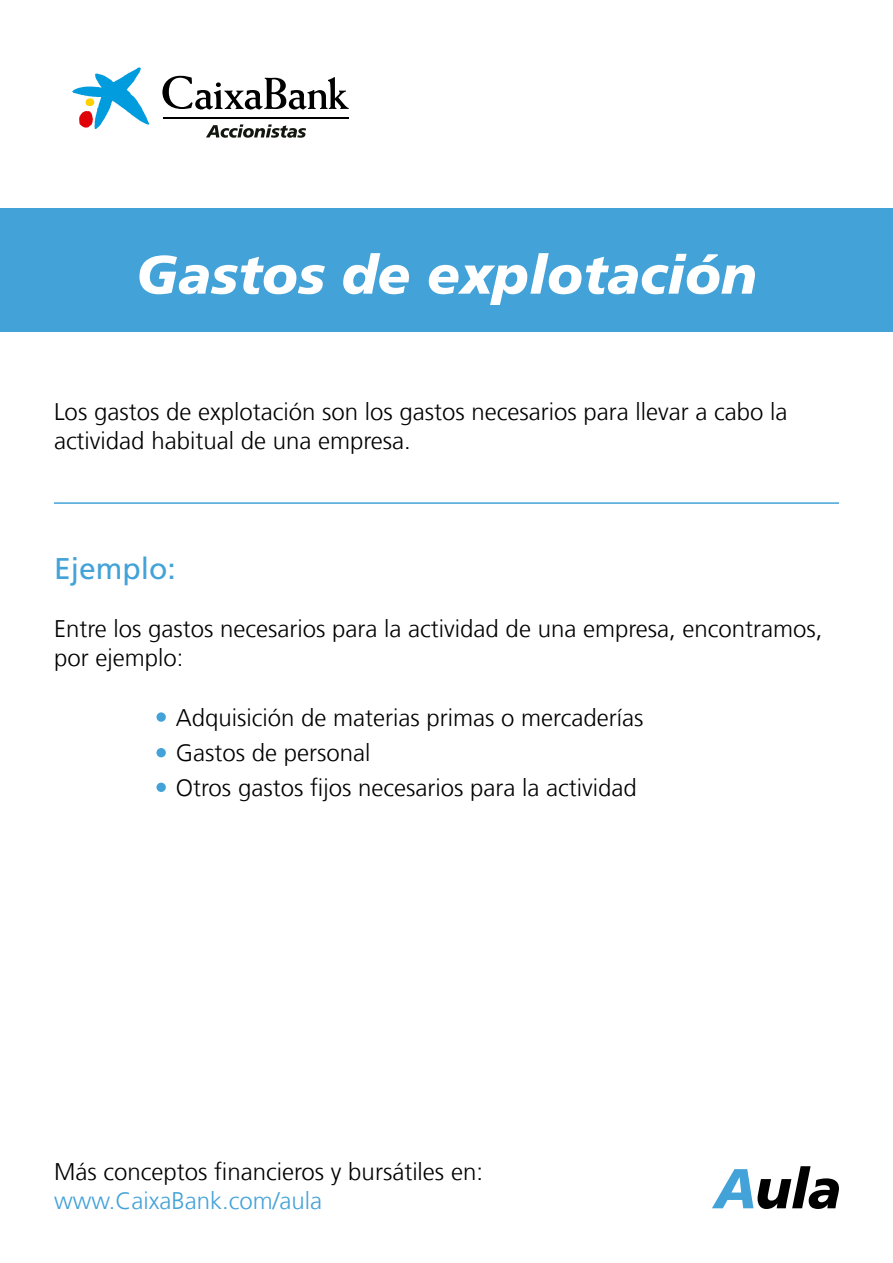
<style>
.page{position:relative;width:893px;height:1263px;background:#fff}
.page>*{position:absolute;margin:0;border:0;box-sizing:border-box;transform-origin:0 0}
.t1{font:italic 900 54px "La Caixa Frutiger";color:#fff}
.t2{font:30px "La Caixa Frutiger";color:#43a2d8}
.t3{font:300 24px/28.8px "La Caixa Frutiger";color:#000}
.t4{font:300 24px "La Caixa Frutiger";color:#43a2d8}
</style>
<div class="page">
<svg style="left:712px;top:1166px;width:127px;height:43px"></svg>
<hr style="left:163px;top:117px;width:186px;height:1px;background:#000">
<svg style="left:72px;top:68px;width:77px;height:61px"></svg>
<svg style="left:162px;top:76px;width:187px;height:33px"></svg>
<hr style="left:163px;top:118px;width:186px;height:1px;background:#000">
<svg style="left:206px;top:124px;width:100px;height:14px"></svg>
<div style="left:0;top:208px;width:893px;height:124px;background:#43a2d8"></div>
<hr style="left:54px;top:502px;width:785px;height:2px;background:#43a2d8">
<svg style="left:156px;top:712px;width:10px;height:10px"></svg>
<div style="left:156px;top:748px;width:10px;height:9px;background:#43a2d8;border-radius:50%"></div>
<div style="left:156px;top:783px;width:10px;height:9px;background:#43a2d8;border-radius:50%"></div>
<h1 class="t1" style="left:136px;top:242px;width:623px">Gastos de explotación</h1>
<p class="t3" style="left:54px;top:398px;width:735px">Los gastos de explotación son los gastos necesarios para llevar a cabo la actividad habitual de una empresa.</p>
<p class="t2" style="left:54px;top:551px;width:123px">Ejemplo:</p>
<p class="t3" style="left:54px;top:614px;width:770px">Entre los gastos necesarios para la actividad de una empresa, encontramos, por ejemplo:</p>
<p class="t3" style="left:176px;top:701px;width:469px;line-height:34.8px">Adquisición de materias primas o mercaderías<br>Gastos de personal<br>Otros gastos fijos necesarios para la actividad</p>
<p class="t3" style="left:54px;top:1158px;width:430px">Más conceptos financieros y bursátiles en:</p>
<p class="t4" style="left:54px;top:1187px;width:270px">www.CaixaBank.com/aula</p>
</div>
